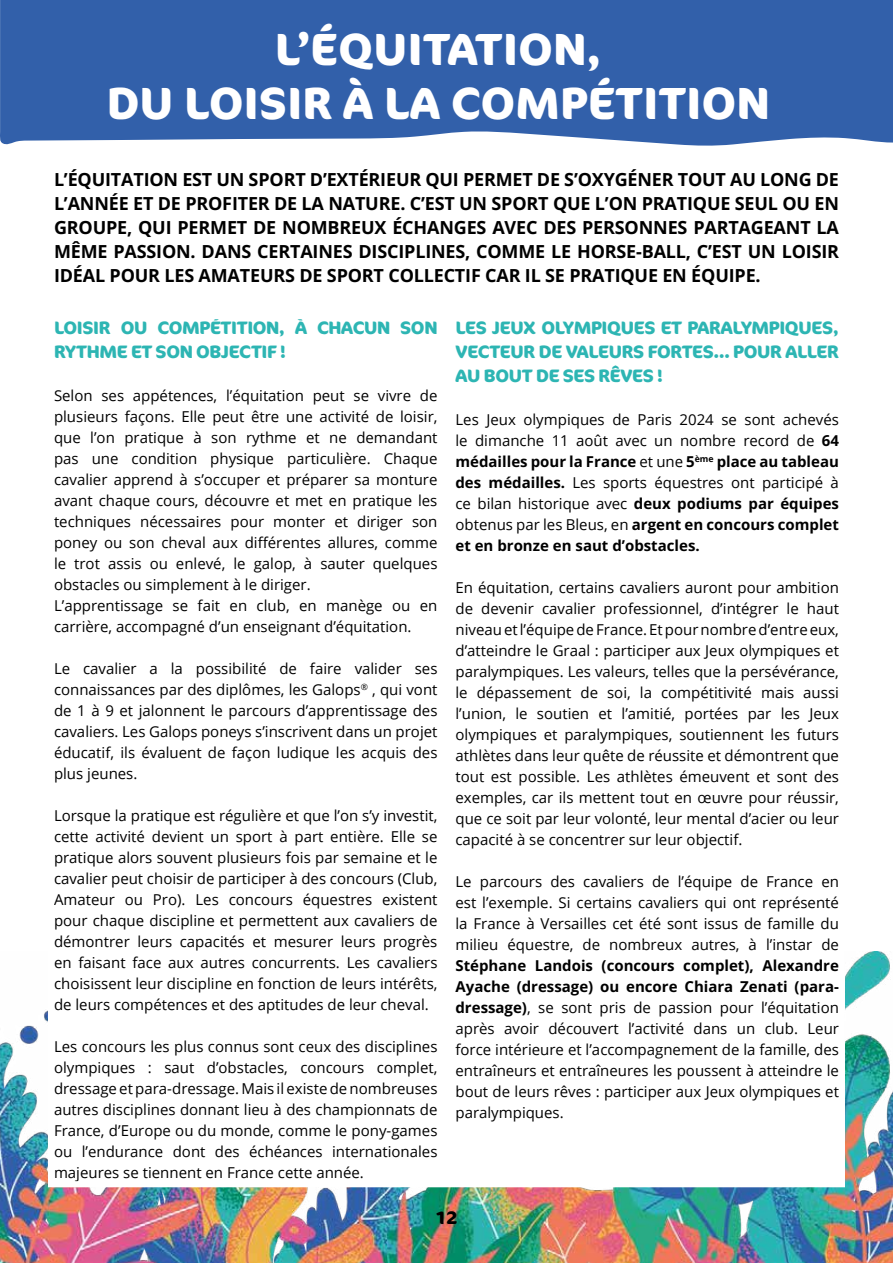
<style>
.page{position:relative;width:893px;height:1263px;background:#fff}
.page>*{position:absolute;margin:0;border:0;box-sizing:border-box;transform-origin:0 0}
.t1{font:700 45px/54px "Cocon Pro";letter-spacing:.01em;color:#fff;text-align:center}
.t2{font:700 18.15px "Cocon Pro";color:#000}
.t3{font:700 18px/24px "Open Sans";letter-spacing:-.01em;color:#000;text-align:justify}
.t4{font:700 18px/24px "Cocon Pro";letter-spacing:-.02em;color:#2db5b3}
.t5{font:15px/21px "Open Sans";color:#000;text-align:justify}
.s1{font-weight:700}
</style>
<div class="page">
<img style="left:0;top:951px;width:893px;height:312px">
<div style="left:0;top:0;width:893px;height:146px;background:#3260aa"></div>
<svg style="left:45px;top:951px;width:803px;height:239px"></svg>
<h1 class="t1" style="left:107px;top:21px;width:664px">L’ÉQUITATION,<br>DU LOISIR À LA COMPÉTITION</h1>
<p class="t3" style="left:54px;top:167px;width:786px">L’ÉQUITATION EST UN SPORT D’EXTÉRIEUR QUI PERMET DE S’OXYGÉNER TOUT AU LONG DE L’ANNÉE ET DE PROFITER DE LA NATURE. C’EST UN SPORT QUE L’ON PRATIQUE SEUL OU EN GROUPE, QUI PERMET DE NOMBREUX ÉCHANGES AVEC DES PERSONNES PARTAGEANT LA MÊME PASSION. DANS CERTAINES DISCIPLINES, COMME LE HORSE-BALL, C’EST UN LOISIR IDÉAL POUR LES AMATEURS DE SPORT COLLECTIF CAR IL SE PRATIQUE EN ÉQUIPE.</p>
<p class="t4" style="left:54px;top:315px;width:385px">LOISIR OU COMPÉTITION, À CHACUN SON<br>RYTHME ET SON OBJECTIF !</p>
<p class="t5" style="left:54px;top:384px;width:385px;text-align:left">Selon ses appétences, l’équitation peut se vivre de plusieurs façons. Elle peut être une activité de loisir, que l’on pratique à son rythme et ne demandant pas une condition physique particulière. Chaque cavalier apprend à s’occuper et préparer sa monture avant chaque cours, découvre et met en pratique les techniques nécessaires pour monter et diriger son poney ou son cheval aux différentes allures, comme le trot assis ou enlevé, le galop, à sauter quelques obstacles ou simplement à le diriger.<br>L’apprentissage se fait en club, en manège ou en carrière, accompagné d’un enseignant d’équitation.</p>
<p class="t5" style="left:54px;top:657px;width:385px">Le cavalier a la possibilité de faire valider ses connaissances par des diplômes, les Galops<sup>®</sup> , qui vont de 1 à 9 et jalonnent le parcours d’apprentissage des cavaliers. Les Galops poneys s’inscrivent dans un projet éducatif, ils évaluent de façon ludique les acquis des plus jeunes.</p>
<p class="t5" style="left:54px;top:804px;width:385px">Lorsque la pratique est régulière et que l’on s’y investit, cette activité devient un sport à part entière. Elle se pratique alors souvent plusieurs fois par semaine et le cavalier peut choisir de participer à des concours (Club, Amateur ou Pro). Les concours équestres existent pour chaque discipline et permettent aux cavaliers de démontrer leurs capacités et mesurer leurs progrès en faisant face aux autres concurrents. Les cavaliers choisissent leur discipline en fonction de leurs intérêts, de leurs compétences et des aptitudes de leur cheval.</p>
<p class="t5" style="left:54px;top:1035px;width:385px">Les concours les plus connus sont ceux des disciplines olympiques : saut d’obstacles, concours complet, dressage et para-dressage. Mais il existe de nombreuses autres disciplines donnant lieu à des championnats de France, d’Europe ou du monde, comme le pony-games ou l’endurance dont des échéances internationales majeures se tiennent en France cette année.</p>
<p class="t4" style="left:456px;top:315px;width:385px;text-align:justify">LES JEUX OLYMPIQUES ET PARALYMPIQUES, VECTEUR DE VALEURS FORTES… POUR ALLER AU BOUT DE SES RÊVES !</p>
<p class="t5" style="left:455px;top:408px;width:385px">Les Jeux olympiques de Paris 2024 se sont achevés le dimanche 11 août avec un nombre record de <span class="s1">64 médailles pour la France</span> et une <span class="s1">5</span><sup>ème</sup> <span class="s1">place au tableau des médailles.</span> Les sports équestres ont participé à ce bilan historique avec <span class="s1">deux podiums par équipes </span>obtenus par les Bleus, en <span class="s1">argent en concours complet et en bronze en saut d’obstacles.</span></p>
<p class="t5" style="left:455px;top:576px;width:385px">En équitation, certains cavaliers auront pour ambition de devenir cavalier professionnel, d’intégrer le haut niveau et l’équipe de France. Et pour nombre d’entre eux, d’atteindre le Graal : participer aux Jeux olympiques et paralympiques. Les valeurs, telles que la persévérance, le dépassement de soi, la compétitivité mais aussi l’union, le soutien et l’amitié, portées par les Jeux olympiques et paralympiques, soutiennent les futurs athlètes dans leur quête de réussite et démontrent que tout est possible. Les athlètes émeuvent et sont des exemples, car ils mettent tout en œuvre pour réussir, que ce soit par leur volonté, leur mental d’acier ou leur capacité à se concentrer sur leur objectif.</p>
<p class="t5" style="left:455px;top:870px;width:385px">Le parcours des cavaliers de l’équipe de France en est l’exemple. Si certains cavaliers qui ont représenté la France à Versailles cet été sont issus de famille du milieu équestre, de nombreux autres, à l’instar de</p>
<p class="t5" style="left:455px;top:954px;width:385px"><span class="s1">Stéphane Landois (concours complet), Alexandre Ayache (dressage) ou encore Chiara Zenati (para&shy;dressage)</span>, se sont pris de passion pour l’équitation après avoir découvert l’activité dans un club. Leur force intérieure et l’accompagnement de la famille, des entraîneurs et entraîneures les poussent à atteindre le bout de leurs rêves : participer aux Jeux olympiques et paralympiques.</p>
<p class="t2" style="left:435px;top:1205px;width:24px">12</p>
</div>
